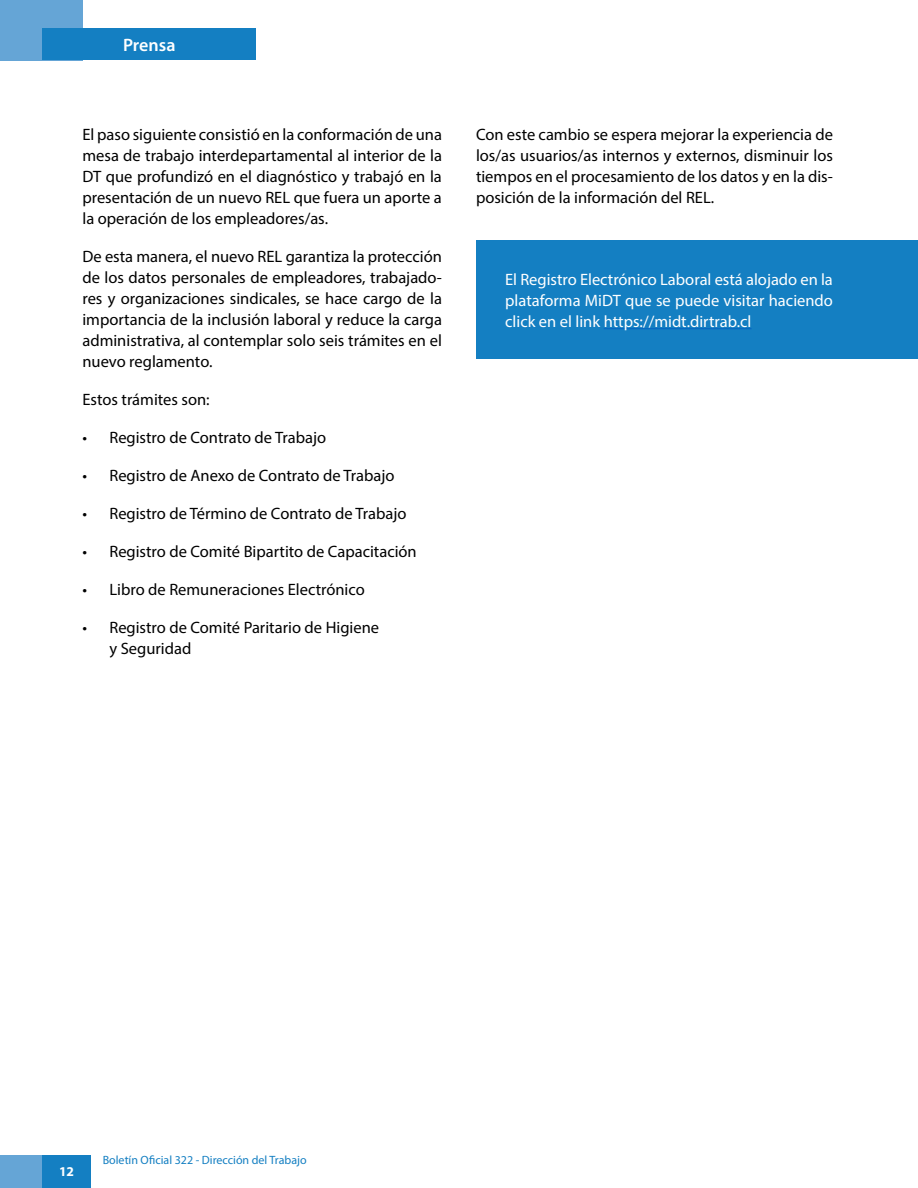
<style>
.page{position:relative;width:918px;height:1188px;background:#fff}
.page>*{position:absolute;margin:0;border:0;box-sizing:border-box;transform-origin:0 0}
.t1{font:600 18px "Myriad Pro";color:#fff}
.t2{font:16.5px/21px "Myriad Pro";color:#000;text-align:justify}
.t3{font:16.5px/21px "Myriad Pro";color:#fff;text-align:justify}
.t4{font:700 13.5px "Myriad Pro";color:#fff}
.t5{font:12px "Myriad Pro";color:#147fc2}
</style>
<div class="page">
<div style="left:0;top:0;width:82px;height:60px;background:#65a5d6"></div>
<div style="left:0;top:1155px;width:43px;height:33px;background:#65a5d6"></div>
<div style="left:43px;top:1155px;width:48px;height:33px;background:#147fc2"></div>
<div style="left:43px;top:28px;width:213px;height:32px;background:#147fc2"></div>
<div style="left:476px;top:241px;width:442px;height:118px;background:#147fc2"></div>
<hr style="left:604px;top:328px;width:148px;height:1px;background:#0563c1">
<p class="t1" style="left:123px;top:33px;width:54px">Prensa</p>
<p class="t2" style="left:82px;top:124px;width:361px">El paso siguiente consistió en la conformación de una mesa de trabajo interdepartamental al interior de la DT que profundizó en el diagnóstico y trabajó en la presentación de un nuevo REL que fuera un aporte a la operación de los empleadores/as.</p>
<p class="t2" style="left:82px;top:246px;width:361px">De esta manera, el nuevo REL garantiza la protección de los datos personales de empleadores, trabajado&shy;res y organizaciones sindicales, se hace cargo de la importancia de la inclusión laboral y reduce la carga administrativa, al contemplar solo seis trámites en el nuevo reglamento.</p>
<p class="t2" style="left:82px;top:389px;width:129px">Estos trámites son:</p>
<p class="t2" style="left:82px;top:427px;width:245px">• Registro de Contrato de Trabajo</p>
<p class="t2" style="left:82px;top:465px;width:314px">• Registro de Anexo de Contrato de Trabajo</p>
<p class="t2" style="left:82px;top:503px;width:326px">• Registro de Término de Contrato de Trabajo</p>
<p class="t2" style="left:82px;top:541px;width:336px">• Registro de Comité Bipartito de Capacitación</p>
<p class="t2" style="left:82px;top:579px;width:284px">• Libro de Remuneraciones Electrónico</p>
<p class="t2" style="left:109px;top:617px;width:271px;text-indent:-27px">• Registro de Comité Paritario de Higiene y Seguridad</p>
<p class="t2" style="left:476px;top:124px;width:358px">Con este cambio se espera mejorar la experiencia de los/as usuarios/as internos y externos, disminuir los tiempos en el procesamiento de los datos y en la dis&shy;posición de la información del REL.</p>
<p class="t3" style="left:505px;top:269px;width:329px">El Registro Electrónico Laboral está alojado en la plataforma MiDT que se puede visitar haciendo click en el link https://midt.dirtrab.cl</p>
<p class="t4" style="left:59px;top:1163px;width:16px">12</p>
<p class="t5" style="left:103px;top:1153px;width:206px">Boletín Oficial 322 - Dirección del Trabajo</p>
</div>
